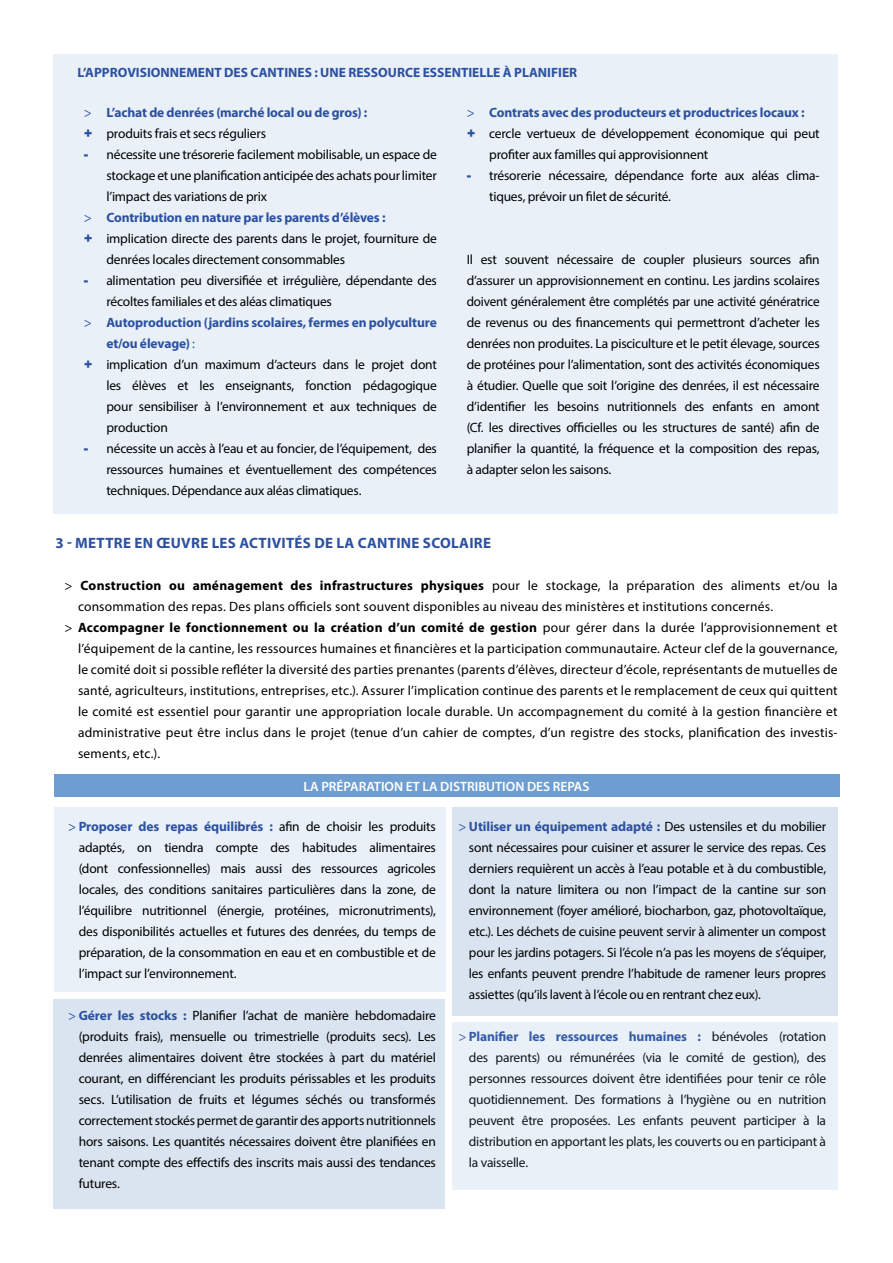
<style>
.page{position:relative;width:893px;height:1263px;background:#fff}
.page>*{position:absolute;margin:0;border:0;box-sizing:border-box;transform-origin:0 0}
.t1{font:700 15px "Myriad Pro";letter-spacing:.02em;color:#2c51a0}
.t2{font:13.5px/21px "Myriad Pro";letter-spacing:-.01em;color:#000;text-align:justify}
.t3{font:13.5px "Myriad Pro";letter-spacing:.01em;color:#000}
.t4{font:13.5px "Myriad Pro";letter-spacing:.015em;color:#000}
.t5{font:700 13.5px/21px "Myriad Pro";letter-spacing:-.01em;color:#2c51a0}
.t6{font:700 13.5px "Myriad Pro";letter-spacing:.02em;color:#000}
.t7{font:600 13.5px "Myriad Pro";color:#fff}
.s1{font-weight:400}
.s2{font-family:"Arial";font-weight:900}
.s3{font-weight:400;color:#000}
.s4{font-family:"Arial";font-weight:900;color:#2c51a0}
.s5{color:#2c51a0}
.s6{font-weight:700;color:#2c51a0}
</style>
<div class="page">
<div style="left:53px;top:54px;width:785px;height:459px;background:#e9f0f8"></div>
<div style="left:53px;top:999px;width:392px;height:210px;background:#d9e4f0"></div>
<div style="left:452px;top:807px;width:386px;height:209px;background:#d9e4f0"></div>
<div style="left:54px;top:774px;width:786px;height:22px;background:#6e9dd1"></div>
<div style="left:54px;top:807px;width:392px;height:185px;background:#e9f0f8"></div>
<div style="left:452px;top:1022px;width:386px;height:168px;background:#e9f0f8"></div>
<p class="t5" style="left:78px;top:62px;width:17px">L’appro</p>
<p class="t5" style="left:127px;top:62px;width:16px">visio</p>
<p class="t5" style="left:161px;top:62px;width:28px">nneme</p>
<p class="t5" style="left:205px;top:62px;width:152px">nt des cantines : une resso</p>
<p class="t5" style="left:388px;top:62px;width:18px">urce</p>
<p class="t5" style="left:423px;top:62px;width:8px">esse</p>
<p class="t5" style="left:452px;top:62px;width:24px">ntielle</p>
<p class="t5" style="left:503px;top:62px;width:52px">à planifier</p>
<p class="t5" style="left:84px;top:102px;width:285px"><span class="s1">&gt;</span> L’achat de denrées (marché local ou de gros) : <span class="s2">+</span> <span class="s3">produits frais et secs réguliers</span></p>
<p class="t2" style="left:84px;top:144px;width:355px"><span class="s4">-</span> nécessite une trésorerie facilement mobilisable, un espace de</p>
<p class="t2" style="left:106px;top:165px;width:332px">stockage et une planification anticipée des achats pour limiter</p>
<p class="t2" style="left:106px;top:186px;width:162px">l’impact des variations de prix</p>
<p class="t5" style="left:84px;top:207px;width:303px"><span class="s1">&gt;</span> Contribution en nature par les parents d’élèves :</p>
<p class="t2" style="left:84px;top:228px;width:355px"><span class="s4">+</span> implication directe des parents dans le projet, fourniture de</p>
<p class="t2" style="left:106px;top:249px;width:240px">denrées locales directement consommables</p>
<p class="t2" style="left:84px;top:270px;width:355px"><span class="s4">-</span> alimentation peu diversifiée et irrégulière, dépendante des</p>
<p class="t2" style="left:106px;top:291px;width:227px">récoltes familiales et des aléas climatiques</p>
<p class="t5" style="left:84px;top:312px;width:355px"><span class="s1">&gt;</span> Autoproduction (jardins scolaires, fermes en polyculture</p>
<p class="t5" style="left:106px;top:333px;width:90px">et/ou élevage) <span class="s1">:</span></p>
<p class="t2" style="left:84px;top:354px;width:355px"><span class="s4">+</span> implication d’un maximum d’acteurs dans le projet dont</p>
<p class="t2" style="left:106px;top:375px;width:332px">les élèves et les enseignants, fonction pédagogique</p>
<p class="t2" style="left:106px;top:396px;width:332px">pour sensibiliser à l’environnement et aux techniques de</p>
<p class="t2" style="left:106px;top:417px;width:63px">production</p>
<p class="t2" style="left:106px;top:438px;width:332px;text-indent:-23px"><span class="s4">-</span> nécessite un accès à l’eau et au foncier, de l’équipement, des ressources humaines et éventuellement des compétences techniques. Dépendance aux aléas climatiques.</p>
<p class="t5" style="left:467px;top:102px;width:339px"><span class="s1">&gt;</span> Contrats avec des producteurs et productrices locaux :</p>
<p class="t2" style="left:467px;top:123px;width:355px"><span class="s4">+</span> cercle vertueux de développement économique qui peut</p>
<p class="t2" style="left:489px;top:144px;width:221px">profiter aux familles qui approvisionnent</p>
<p class="t2" style="left:489px;top:165px;width:332px;text-indent:-23px"><span class="s4">-</span> trésorerie nécessaire, dépendance forte aux aléas clima&shy;tiques, prévoir un filet de sécurité.</p>
<p class="t2" style="left:467px;top:249px;width:355px">Il est souvent nécessaire de coupler plusieurs sources afin d’assurer un approvisionnement en continu. Les jardins scolaires doivent généralement être complétés par une activité génératrice de revenus ou des financements qui permettront d’acheter les denrées non produites. La pisciculture et le petit élevage, sources de protéines pour l’alimentation, sont des activités économiques à étudier. Quelle que soit l’origine des denrées, il est nécessaire d’identifier les besoins nutritionnels des enfants en amont (Cf. les directives officielles ou les structures de santé) afin de planifier la quantité, la fréquence et la composition des repas, à adapter selon les saisons.</p>
<p class="t1" style="left:56px;top:533px;width:165px">3 - Mettre en œuvre les</p>
<p class="t1" style="left:239px;top:533px;width:193px">activités de la cantine scolaire</p>
<p class="t6" style="left:64px;top:576px;width:775px"><span class="s1">&gt;</span> Construction ou aménagement des infrastructures physiques <span class="s1">pour le stockage, la préparation des aliments et/ou la</span></p>
<p class="t4" style="left:78px;top:598px;width:697px">consommation des repas. Des plans officiels sont souvent disponibles au niveau des ministères et institutions concernés.</p>
<p class="t6" style="left:64px;top:618px;width:775px"><span class="s1">&gt;</span> Accompagner le fonctionnement ou la création d’un comité de gestion <span class="s1">pour gérer dans la durée l’approvisionnement et</span></p>
<p class="t3" style="left:78px;top:640px;width:761px">l’équipement de la cantine, les ressources humaines et financières et la participation communautaire. Acteur clef de la gouvernance,</p>
<p class="t4" style="left:78px;top:661px;width:761px">le comité doit si possible refléter la diversité des parties prenantes (parents d’élèves, directeur d’école, représentants de mutuelles de</p>
<p class="t3" style="left:78px;top:682px;width:761px">santé, agriculteurs, institutions, entreprises, etc.). Assurer l’implication continue des parents et le remplacement de ceux qui quittent</p>
<p class="t4" style="left:78px;top:703px;width:761px">le comité est essentiel pour garantir une appropriation locale durable. Un accompagnement du comité à la gestion financière et</p>
<p class="t3" style="left:78px;top:724px;width:761px">administrative peut être inclus dans le projet (tenue d’un cahier de comptes, d’un registre des stocks, planification des investis-</p>
<p class="t4" style="left:78px;top:745px;width:84px">sements, etc.).</p>
<p class="t7" style="left:304px;top:777px;width:49px">LA PRÉPARATION</p>
<p class="t7" style="left:406px;top:777px;width:42px">ETLADISTRI</p>
<p class="t7" style="left:478px;top:777px;width:25px">BUTION</p>
<p class="t7" style="left:527px;top:777px;width:9px">DES</p>
<p class="t7" style="left:553px;top:777px;width:9px">REPAS</p>
<p class="t2" style="left:79px;top:816px;width:359px;text-indent:-11px"><span class="s5">&gt;</span> <span class="s6">Proposer des repas équilibrés :</span> afin de choisir les produits adaptés, on tiendra compte des habitudes alimentaires (dont confessionnelles) mais aussi des ressources agricoles locales, des conditions sanitaires particulières dans la zone, de l’équilibre nutritionnel (énergie, protéines, micronutriments), des disponibilités actuelles et futures des denrées, du temps de préparation, de la consommation en eau et en combustible et de l’impact sur l’environnement.</p>
<p class="t2" style="left:79px;top:1005px;width:359px;text-indent:-11px"><span class="s5">&gt;</span> <span class="s6">Gérer les stocks :</span> Planifier l’achat de manière hebdomadaire (produits frais), mensuelle ou trimestrielle (produits secs). Les denrées alimentaires doivent être stockées à part du matériel courant, en différenciant les produits périssables et les produits secs. L’utilisation de fruits et légumes séchés ou transformés correctement stockés permet de garantir des apports nutritionnels hors saisons. Les quantités nécessaires doivent être planifiées en tenant compte des effectifs des inscrits mais aussi des tendances futures.</p>
<p class="t2" style="left:469px;top:816px;width:359px;text-indent:-10px"><span class="s5">&gt;</span> <span class="s6">Utiliser un équipement adapté :</span> Des ustensiles et du mobilier sont nécessaires pour cuisiner et assurer le service des repas. Ces derniers requièrent un accès à l’eau potable et à du combustible, dont la nature limitera ou non l’impact de la cantine sur son environnement (foyer amélioré, biocharbon, gaz, photovoltaïque, etc.). Les déchets de cuisine peuvent servir à alimenter un compost pour les jardins potagers. Si l’école n’a pas les moyens de s’équiper, les enfants peuvent prendre l’habitude de ramener leurs propres assiettes (qu’ils lavent à l’école ou en rentrant chez eux).</p>
<p class="t2" style="left:469px;top:1026px;width:359px;text-indent:-11px"><span class="s5">&gt;</span> <span class="s6">Planifier les ressources humaines :</span> bénévoles (rotation des parents) ou rémunérées (via le comité de gestion), des personnes ressources doivent être identifiées pour tenir ce rôle quotidiennement. Des formations à l’hygiène ou en nutrition peuvent être proposées. Les enfants peuvent participer à la distribution en apportant les plats, les couverts ou en participant à la vaisselle.</p>
</div>
